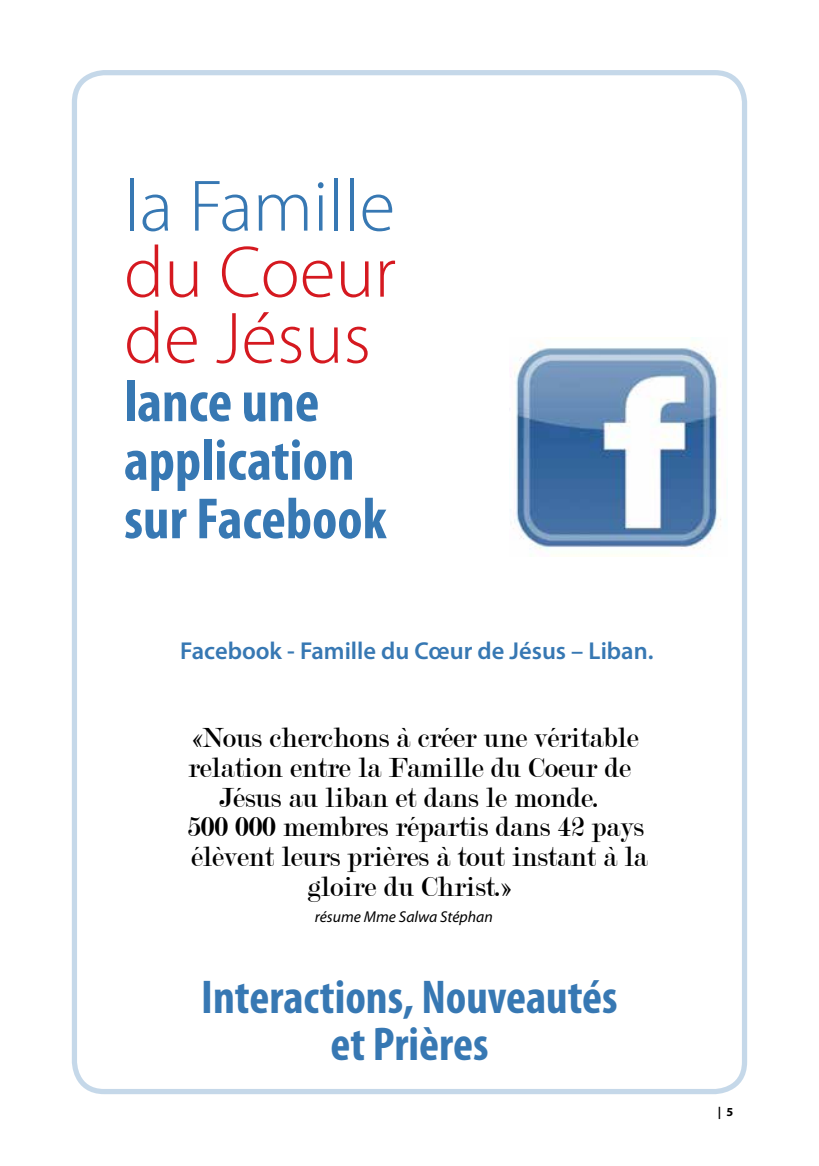
<style>
.page{position:relative;width:819px;height:1166px;background:#fff}
.page>*{position:absolute;margin:0;border:0;box-sizing:border-box;transform-origin:0 0}
.t1{font:300 73.5px/66px "Myriad Pro";color:#d51920}
.t2{font:300 73.5px "Myriad Pro";color:#3778b3}
.t3{font:700 condensed 58.45px/58.4px "Myriad Pro";color:#3778b3}
.t4{font:700 condensed 47.6px/46.4px "Myriad Pro";color:#3778b3;text-align:center}
.t5{font:29.75px/29.8px "Modern";color:#000;text-align:center}
.t6{font:600 24.5px "Myriad Pro";color:#3778b3}
.t7{font:italic 15.75px "Myriad Pro";color:#000}
.t8{font:700 12.25px "Myriad Pro";color:#000}
</style>
<div class="page">
<div style="left:72px;top:70px;width:675px;height:1024px;border:5px solid #3778b3;border-radius:30px"></div>
<img style="left:509px;top:337px;width:212px;height:213px">
<h1 class="t2" style="left:124px;top:162px;width:272px">la Famille</h1>
<h1 class="t1" style="left:124px;top:238px;width:273px">du Coeur de Jésus</h1>
<h2 class="t3" style="left:124px;top:371px;width:264px">lance une application sur Facebook</h2>
<p class="t6" style="left:180px;top:635px;width:474px">Facebook - Famille du Cœur de Jésus – Liban.</p>
<p class="t5" style="left:187px;top:723px;width:461px">«Nous cherchons à créer une véritable relation entre la Famille du Coeur de Jésus au liban et dans le monde.<br>500 000 membres répartis dans 42 pays élèvent leurs prières à tout instant à la gloire du Christ.»</p>
<p class="t7" style="left:315px;top:907px;width:179px">résume Mme Salwa Stéphan</p>
<h3 class="t4" style="left:201px;top:973px;width:418px">Interactions, Nouveautés et Prières</h3>
<p class="t8" style="left:717px;top:1103px;width:17px">| 5</p>
</div>
